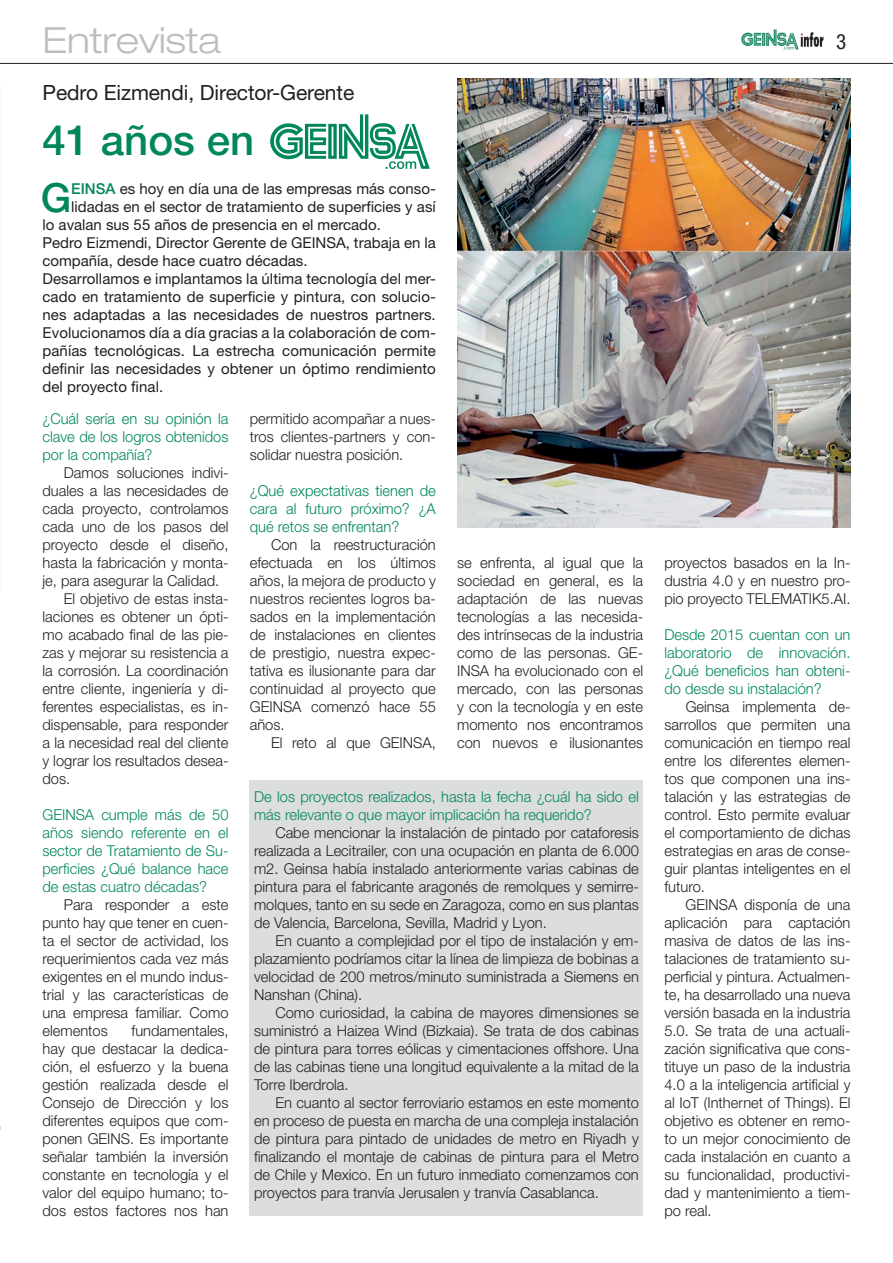
<style>
.page{position:relative;width:893px;height:1263px;background:#fff}
.page>*{position:absolute;margin:0;border:0;box-sizing:border-box;transform-origin:0 0}
.t1{font:500 42px "Helvetica Neue LT Std";color:#00875c}
.t2{font:500 40.2px "Helvetica Neue LT Std";color:#00875c}
.t3{font:300 expanded 36px "Helvetica Neue LT Std";color:#bcbdc0}
.t4{font:21px "Helvetica Neue LT Std";letter-spacing:-.005em;color:#231f20}
.t5{font:condensed 21px "Helvetica Neue LT Std";color:#231f20}
.t6{font:300 15px/18px "Helvetica Neue LT Std";color:#231f20;text-align:justify}
.t7{font:15px "Helvetica Neue LT Std";letter-spacing:.005em;color:#231f20}
.t8{font:300 15px/18px "Helvetica Neue LT Std";color:#00875c;text-align:justify}
.s1{font-weight:500;color:#00875c}
</style>
<div class="page">
<img style="left:741px;top:29px;width:83px;height:21px">
<hr style="left:0;top:63px;width:893px;height:1px;background:#231f20">
<div style="left:250px;top:780px;width:393px;height:436px;background:#dcdddf"></div>
<img style="left:457px;top:79px;width:393px;height:448px">
<svg style="left:270px;top:114px;width:160px;height:55px"></svg>
<h3 class="t3" style="left:43px;top:19px;width:179px">Entrevista</h3>
<h3 class="t5" style="left:836px;top:29px;width:12px">3</h3>
<h3 class="t4" style="left:43px;top:80px;width:313px">Pedro Eizmendi, Director-Gerente</h3>
<h1 class="t1" style="left:43px;top:115px;width:213px">41 años en</h1>
<h2 class="t2" style="left:41px;top:173px;width:32px">G</h2>
<p class="t7" style="left:71px;top:179px;width:366px"><span class="s1">EINSA</span> es hoy en día una de las empresas más conso-</p>
<p class="t7" style="left:71px;top:197px;width:366px">lidadas en el sector de tratamiento de superficies y así</p>
<p class="t7" style="left:43px;top:215px;width:340px">lo avalan sus 55 años de presencia en el mercado.</p>
<p class="t7" style="left:43px;top:233px;width:395px">Pedro Eizmendi, Director Gerente de GEINSA, trabaja en la</p>
<p class="t7" style="left:43px;top:251px;width:267px">compañía, desde hace cuatro décadas.</p>
<p class="t7" style="left:43px;top:269px;width:395px">Desarrollamos e implantamos la última tecnología del mer-</p>
<p class="t7" style="left:43px;top:287px;width:395px">cado en tratamiento de superficie y pintura, con solucio-</p>
<p class="t7" style="left:43px;top:305px;width:395px">nes adaptadas a las necesidades de nuestros partners.</p>
<p class="t7" style="left:43px;top:323px;width:395px">Evolucionamos día a día gracias a la colaboración de com-</p>
<p class="t7" style="left:43px;top:341px;width:395px">pañías tecnológicas. La estrecha comunicación permite</p>
<p class="t7" style="left:43px;top:359px;width:395px">definir las necesidades y obtener un óptimo rendimiento</p>
<p class="t7" style="left:43px;top:377px;width:122px">del proyecto final.</p>
<p class="t8" style="left:43px;top:409px;width:188px">¿Cuál sería en su opinión la clave de los logros obtenidos por la compañía?</p>
<p class="t6" style="left:64px;top:463px;width:166px">Damos soluciones indivi-</p>
<p class="t6" style="left:43px;top:481px;width:188px">duales a las necesidades de</p>
<p class="t6" style="left:43px;top:499px;width:188px">cada proyecto, controlamos</p>
<p class="t6" style="left:43px;top:517px;width:188px">cada uno de los pasos del</p>
<p class="t6" style="left:43px;top:535px;width:188px">proyecto desde el diseño,</p>
<p class="t6" style="left:43px;top:553px;width:188px">hasta la fabricación y monta-</p>
<p class="t6" style="left:43px;top:571px;width:178px">je, para asegurar la Calidad.</p>
<p class="t6" style="left:64px;top:589px;width:166px">El objetivo de estas insta-</p>
<p class="t6" style="left:42px;top:607px;width:188px">laciones es obtener un ópti-</p>
<p class="t6" style="left:42px;top:625px;width:188px">mo acabado final de las pie-</p>
<p class="t6" style="left:42px;top:643px;width:187px">zas y mejorar su resistencia a</p>
<p class="t6" style="left:42px;top:661px;width:188px">la corrosión. La coordinación</p>
<p class="t6" style="left:42px;top:679px;width:188px">entre cliente, ingeniería y di-</p>
<p class="t6" style="left:42px;top:697px;width:188px">ferentes especialistas, es in-</p>
<p class="t6" style="left:42px;top:715px;width:188px">dispensable, para responder</p>
<p class="t6" style="left:42px;top:733px;width:187px">a la necesidad real del cliente</p>
<p class="t6" style="left:42px;top:751px;width:188px">y lograr los resultados desea-</p>
<p class="t6" style="left:42px;top:769px;width:29px">dos.</p>
<p class="t8" style="left:42px;top:805px;width:188px">GEINSA cumple más de 50 años siendo referente en el sector de Tratamiento de Su&shy;perficies ¿Qué balance hace de estas cuatro décadas?</p>
<p class="t6" style="left:42px;top:895px;width:188px;text-indent:21px">Para responder a este punto hay que tener en cuen&shy;ta el sector de actividad, los requerimientos cada vez más exigentes en el mundo indus&shy;trial y las características de una empresa familiar. Como elementos</p>
<p class="t6" style="left:42px;top:1021px;width:188px;text-indent:89px">fundamentales, hay que destacar la dedica&shy;ción, el esfuerzo y la buena gestión realizada desde el Consejo de Dirección y los diferentes equipos que com&shy;ponen GEINS. Es importante señalar también la inversión constante en tecnología y el valor del equipo humano; to&shy;dos estos factores nos han</p>
<p class="t6" style="left:250px;top:409px;width:188px">permitido acompañar a nues&shy;tros clientes-partners y con&shy;solidar nuestra posición.</p>
<p class="t8" style="left:250px;top:481px;width:188px">¿Qué expectativas tienen de cara al futuro próximo? ¿A qué retos se enfrentan?</p>
<p class="t6" style="left:250px;top:535px;width:188px;text-indent:21px">Con la reestructuración efectuada en los últimos años, la mejora de producto y nuestros recientes logros ba&shy;sados en la implementación de instalaciones en clientes de prestigio, nuestra expec&shy;tativa es ilusionante para dar continuidad al proyecto que GEINSA comenzó hace 55 años.</p>
<p class="t6" style="left:271px;top:733px;width:166px">El reto al que GEINSA,</p>
<p class="t6" style="left:457px;top:553px;width:188px">se enfrenta, al igual que la sociedad en general, es la adaptación de las nuevas tecnologías a las necesida&shy;des intrínsecas de la industria como de las personas. GE-INSA ha evolucionado con el mercado, con las personas y con la tecnología y en este momento nos encontramos con nuevos e ilusionantes</p>
<p class="t6" style="left:664px;top:553px;width:188px">proyectos basados en la In&shy;dustria 4.0 y en nuestro pro&shy;pio proyecto TELEMATIK5.AI.</p>
<p class="t8" style="left:664px;top:625px;width:188px">Desde 2015 cuentan con un laboratorio de innovación. ¿Qué beneficios han obteni&shy;do desde su instalación?</p>
<p class="t6" style="left:664px;top:697px;width:188px;text-indent:21px">Geinsa implementa de&shy;sarrollos que permiten una comunicación en tiempo real entre los diferentes elemen&shy;tos que componen una ins&shy;talación y las estrategias de control. Esto permite evaluar el comportamiento de dichas estrategias en aras de conse&shy;guir plantas inteligentes en el futuro.</p>
<p class="t6" style="left:664px;top:895px;width:188px;text-indent:21px">GEINSA disponía de una aplicación para captación masiva de datos de las ins&shy;talaciones de tratamiento su&shy;perficial y pintura. Actualmen&shy;te, ha desarrollado una nueva versión basada en la industria 5.0. Se trata de una actuali&shy;zación significativa que cons&shy;tituye un paso de la industria 4.0 a la inteligencia artificial y al IoT (Inthernet of Things). El objetivo es obtener en remo&shy;to un mejor conocimiento de cada instalación en cuanto a su funcionalidad, productivi&shy;dad y mantenimiento a tiem&shy;po real.</p>
<p class="t8" style="left:254px;top:787px;width:386px">De los proyectos realizados, hasta la fecha ¿cuál ha sido el más relevante o que mayor implicación ha requerido?</p>
<p class="t6" style="left:254px;top:823px;width:386px;text-indent:21px">Cabe mencionar la instalación de pintado por cataforesis realizada a Lecitrailer, con una ocupación en planta de 6.000 m2. Geinsa había instalado anteriormente varias cabinas de pintura para el fabricante aragonés de remolques y semirre&shy;molques, tanto en su sede en Zaragoza, como en sus plantas de Valencia, Barcelona, Sevilla, Madrid y Lyon.</p>
<p class="t6" style="left:254px;top:931px;width:386px;text-indent:21px">En cuanto a complejidad por el tipo de instalación y em&shy;plazamiento podríamos citar la línea de limpieza de bobinas a velocidad de 200 metros/minuto suministrada a Siemens en Nanshan (China).</p>
<p class="t6" style="left:254px;top:1003px;width:386px;text-indent:21px">Como curiosidad, la cabina de mayores dimensiones se suministró a Haizea Wind (Bizkaia). Se trata de dos cabinas de pintura para torres eólicas y cimentaciones offshore. Una de las cabinas tiene una longitud equivalente a la mitad de la Torre Iberdrola.</p>
<p class="t6" style="left:254px;top:1093px;width:386px;text-indent:21px">En cuanto al sector ferroviario estamos en este momento en proceso de puesta en marcha de una compleja instalación de pintura para pintado de unidades de metro en Riyadh y finalizando el montaje de cabinas de pintura para el Metro de Chile y Mexico. En un futuro inmediato comenzamos con proyectos para tranvía Jerusalen y tranvía Casablanca.</p>
</div>
